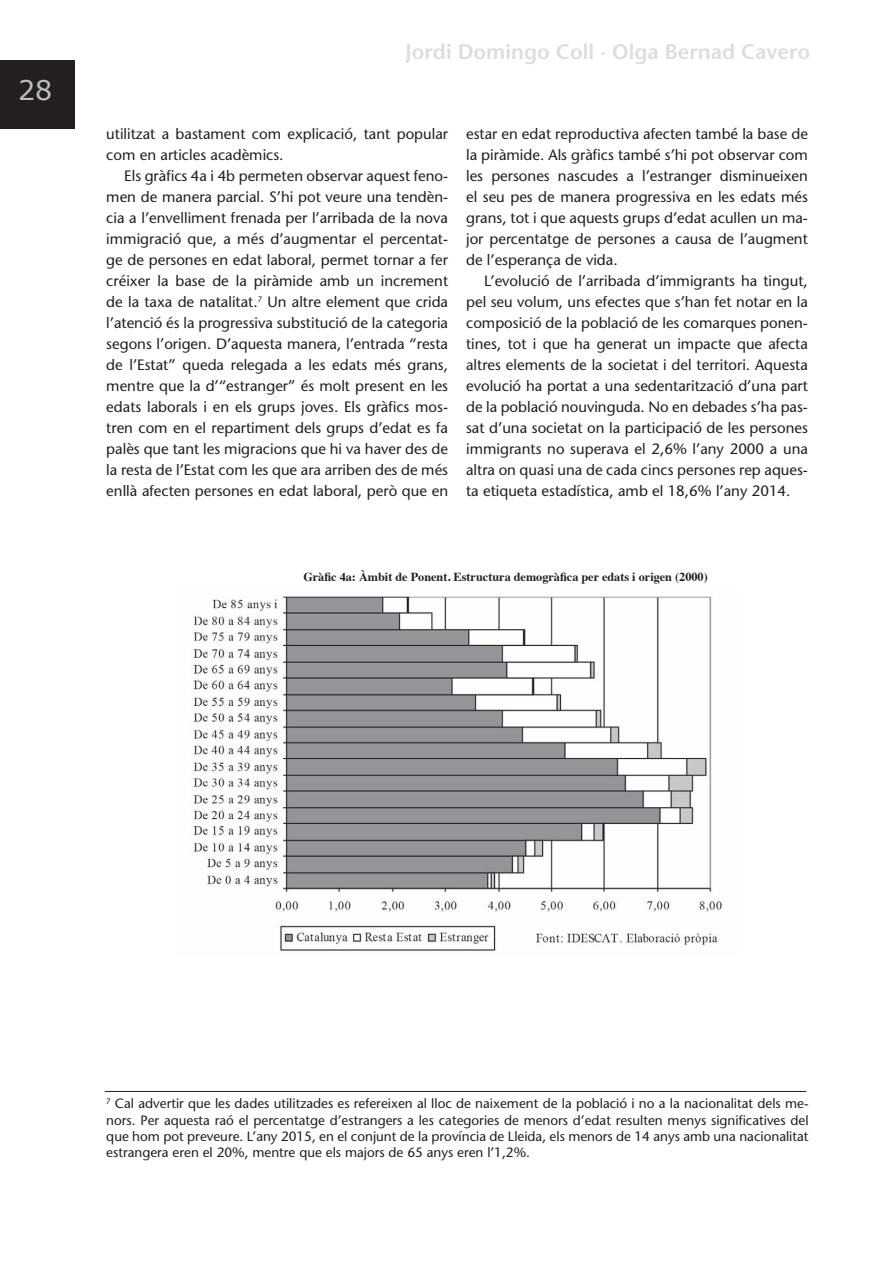
<style>
.page{position:relative;width:893px;height:1263px;background:#fff}
.page>*{position:absolute;margin:0;border:0;box-sizing:border-box;transform-origin:0 0}
.t1{font:27px "Verdana";color:#bcbdc0}
.t2{font:600 21px "Stone Sans";color:#dcdddf}
.t3{font:15px/21px "Stone Sans";color:#231f20;text-align:justify}
.t4{font:13.5px/16.2px "Stone Sans";color:#231f20;text-align:justify}
.t5{font:700 12.3px "Times";color:#231f20}
</style>
<div class="page">
<div style="left:0;top:61px;width:75px;height:68px;background:#231f20"></div>
<hr style="left:105px;top:1091px;width:701px;height:1px;background:#231f20">
<img style="left:193px;top:596px;width:529px;height:355px">
<h1 class="t1" style="left:18px;top:72px;width:36px">28</h1>
<h2 class="t2" style="left:405px;top:39px;width:406px">Jordi Domingo Coll · Olga Bernad Cavero</h2>
<p class="t3" style="left:106px;top:123px;width:343px">utilitzat a bastament com explicació, tant popular com en articles acadèmics.</p>
<p class="t3" style="left:106px;top:165px;width:343px;text-indent:18px">Els gràfics 4a i 4b permeten observar aquest feno&shy;men de manera parcial. S’hi pot veure una tendèn&shy;cia a l’envelliment frenada per l’arribada de la nova immigració que, a més d’augmentar el percentat&shy;ge de persones en edat laboral, permet tornar a fer créixer la base de la piràmide amb un increment de la taxa de natalitat.<sup>7</sup> Un altre element que crida l’atenció és la progressiva substitució de la categoria segons l’origen. D’aquesta manera, l’entrada “resta de l’Estat” queda relegada a les edats més grans, mentre que la d’“estranger” és molt present en les edats laborals i en els grups joves. Els gràfics mos&shy;tren com en el repartiment dels grups d’edat es fa palès que tant les migracions que hi va haver des de la resta de l’Estat com les que ara arriben des de més enllà afecten persones en edat laboral, però que en</p>
<p class="t3" style="left:466px;top:123px;width:343px">estar en edat reproductiva afecten també la base de la piràmide. Als gràfics també s’hi pot observar com les persones nascudes a l’estranger disminueixen el seu pes de manera progressiva en les edats més grans, tot i que aquests grups d’edat acullen un ma&shy;jor percentatge de persones a causa de l’augment de l’esperança de vida.</p>
<p class="t3" style="left:466px;top:270px;width:343px;text-indent:18px">L’evolució de l’arribada d’immigrants ha tingut, pel seu volum, uns efectes que s’han fet notar en la composició de la població de les comarques ponen&shy;tines, tot i que ha generat un impacte que afecta altres elements de la societat i del territori. Aquesta evolució ha portat a una sedentarització d’una part de la població nouvinguda. No en debades s’ha pas&shy;sat d’una societat on la participació de les persones immigrants no superava el 2,6% l’any 2000 a una altra on quasi una de cada cincs persones rep aques&shy;ta etiqueta estadística, amb el 18,6% l’any 2014.</p>
<p class="t5" style="left:303px;top:565px;width:406px">Gràfic 4a: Àmbit de Ponent. Estructura demogràfica per edats i origen (2000)</p>
<p class="t4" style="left:106px;top:1095px;width:704px"><sup>7</sup> Cal advertir que les dades utilitzades es refereixen al lloc de naixement de la població i no a la nacionalitat dels me&shy;nors. Per aquesta raó el percentatge d’estrangers a les categories de menors d’edat resulten menys significatives del que hom pot preveure. L’any 2015, en el conjunt de la província de Lleida, els menors de 14 anys amb una nacionalitat estrangera eren el 20%, mentre que els majors de 65 anys eren l’1,2%.</p>
</div>
